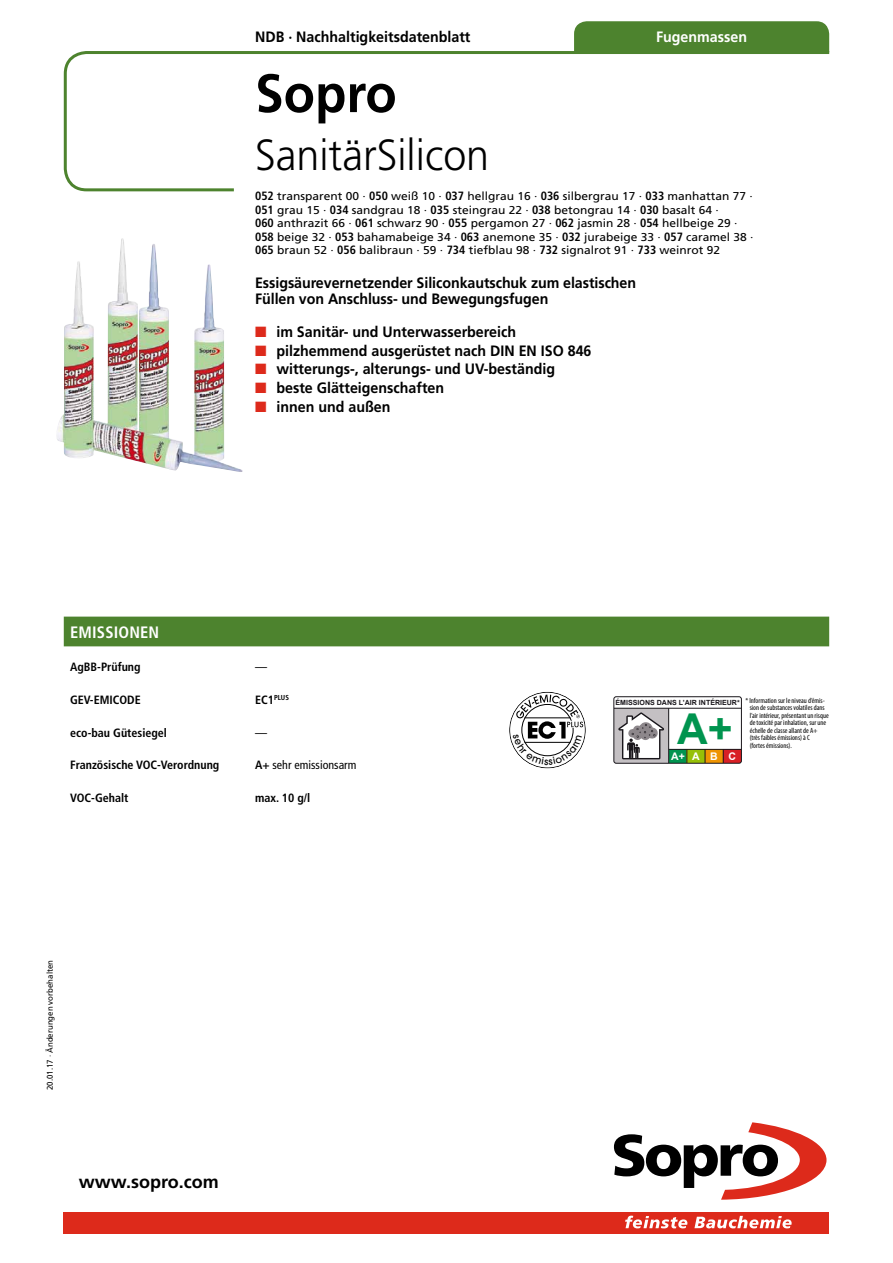
<style>
.page{position:relative;width:893px;height:1263px;background:#fff}
.page>*{position:absolute;margin:0;border:0;box-sizing:border-box;transform-origin:0 0}
.t1{font:700 54px "Frutiger LT";color:#000;scale:.95 1}
.t2{font:300 43.5px "Frutiger LT";color:#000;scale:.95 1}
.t3{font:700 42.6px "Arial";color:#00944f}
.t4{font:700 18px "Frutiger LT";color:#000}
.t5{font:700 condensed 16.5px "Frutiger LT";letter-spacing:.01em;color:#fff}
.t6{font:700 15px/16.5px "Frutiger LT";color:#000;scale:.95 1}
.t7{font:700 15px "Frutiger LT";color:#fff;scale:.95 1}
.t8{font:700 condensed 12px "Frutiger LT";color:#000}
.t9{font:condensed 12px "Frutiger LT";color:#000}
.t10{font:11.4px/13.5px "Frutiger LT";color:#000;scale:1.05 1}
.t11{font:700 10.5px "Arial";color:#fff}
.t12{font:8.25px "Frutiger LT";color:#000;scale:.95 1}
.t13{font:condensed 7.5px/7.5px "Myriad Pro";color:#000}
.t14{font:700 condensed 7.2px "Frutiger LT";color:#000}
.t15{font:700 7.05px "Arial";color:#19161b}
.s1{font-weight:700;font-stretch:condensed;font-size:12px}
.s2{color:#dd2a1b}
.s3{font-size:12px}
.s4{font-weight:700}
</style>
<div class="page">
<div style="left:64px;top:1212px;width:765px;height:21px;background:#dd2a1b"></div>
<svg style="left:625px;top:1216px;width:62px;height:12px"></svg>
<svg style="left:694px;top:1216px;width:98px;height:12px"></svg>
<svg style="left:614px;top:1122px;width:212px;height:78px"></svg>
<div style="left:574px;top:21px;width:255px;height:29px;background:#4d832e"></div>
<svg style="left:63px;top:50px;width:767px;height:142px"></svg>
<div style="left:85px;top:68px;width:138px;height:60px;background:#fff"></div>
<img style="left:56px;top:238px;width:187px;height:234px">
<svg style="left:64px;top:617px;width:765px;height:152px"></svg>
<svg style="left:510px;top:692px;width:75px;height:76px"></svg>
<div style="left:509px;top:692px;width:77px;height:76px;border:1px solid #000;border-radius:50%"></div>
<div style="left:614px;top:697px;width:127px;height:66px;background:#fff;border-radius:2px"></div>
<div style="left:669px;top:749px;width:18px;height:14px;background:#00944f"></div>
<div style="left:687px;top:749px;width:18px;height:14px;background:#96c007"></div>
<div style="left:705px;top:749px;width:18px;height:14px;background:#ee9402"></div>
<div style="left:723px;top:749px;width:18px;height:14px;background:#d82025"></div>
<div style="left:614px;top:708px;width:55px;height:55px;background:#c4c0c3"></div>
<svg style="left:618px;top:712px;width:46px;height:47px"></svg>
<hr style="left:614px;top:708px;width:127px;height:1px;background:#19161b">
<hr style="left:668px;top:708px;width:1px;height:55px;background:#19161b">
<hr style="left:669px;top:749px;width:72px;height:1px;background:#19161b">
<svg style="left:723px;top:749px;width:1px;height:13px"></svg>
<svg style="left:686px;top:749px;width:1px;height:13px"></svg>
<svg style="left:705px;top:749px;width:1px;height:13px"></svg>
<div style="left:613px;top:696px;width:129px;height:68px;border:1px solid #19161b;border-radius:2px"></div>
<svg style="left:513px;top:695px;width:70px;height:70px"></svg>
<h3 class="t6" style="left:255px;top:29px;width:228px">NDB · Nachhaltigkeitsdatenblatt</h3>
<h3 class="t7" style="left:656px;top:28px;width:97px">Fugenmassen</h3>
<h1 class="t1" style="left:255px;top:62px;width:151px">Sopro</h1>
<h2 class="t2" style="left:255px;top:130px;width:248px">SanitärSilicon</h2>
<p class="t10" style="left:255px;top:190px;width:476px"><span class="s1">052</span> transparent 00 · <span class="s1">050</span> weiß 10 · <span class="s1">037</span> hellgrau 16 · <span class="s1">036</span> silbergrau 17 · <span class="s1">033</span> manhattan 77 · <span class="s1">051</span> grau 15 · <span class="s1">034</span> sandgrau 18 · <span class="s1">035</span> steingrau 22 · <span class="s1">038</span> betongrau 14 · <span class="s1">030</span> basalt 64 ·<br><span class="s1">060</span> anthrazit 66 · <span class="s1">061</span> schwarz 90 · <span class="s1">055</span> pergamon 27 · <span class="s1">062</span> jasmin 28 · <span class="s1">054</span> hellbeige 29 · <span class="s1">058</span> beige 32 · <span class="s1">053</span> bahamabeige 34 · <span class="s1">063</span> anemone 35 · <span class="s1">032</span> jurabeige 33 · <span class="s1">057</span> caramel 38 · <span class="s1">065</span> braun 52 · <span class="s1">056</span> balibraun · 59 · <span class="s1">734</span> tiefblau 98 · <span class="s1">732</span> signalrot 91 · <span class="s1">733</span> weinrot 92</p>
<h3 class="t6" style="left:255px;top:274px;width:403px">Essigsäurevernetzender Siliconkautschuk zum elastischen<br>Füllen von Anschluss- und Bewegungsfugen</h3>
<h3 class="t6" style="left:255px;top:324px;width:276px"><span class="s2">■</span> im Sanitär- und Unterwasserbereich</h3>
<h3 class="t6" style="left:255px;top:342px;width:356px"><span class="s2">■</span> pilzhemmend ausgerüstet nach DIN EN ISO 846</h3>
<h3 class="t6" style="left:255px;top:361px;width:317px"><span class="s2">■</span> witterungs-, alterungs- und UV-beständig</h3>
<h3 class="t6" style="left:255px;top:380px;width:201px"><span class="s2">■</span> beste Glätteigenschaften</h3>
<h3 class="t6" style="left:255px;top:398px;width:144px"><span class="s2">■</span> innen und außen</h3>
<h3 class="t5" style="left:70px;top:622px;width:91px">EMISSIONEN</h3>
<p class="t8" style="left:70px;top:660px;width:72px">AgBB-Prüfung</p>
<p class="t9" style="left:255px;top:660px;width:13px">—</p>
<p class="t8" style="left:70px;top:693px;width:72px">GEV-EMICODE</p>
<p class="t14" style="left:255px;top:693px;width:35px"><span class="s3">EC1</span>PLUS</p>
<p class="t8" style="left:70px;top:726px;width:98px">eco-bau Gütesiegel</p>
<p class="t9" style="left:255px;top:726px;width:13px">—</p>
<p class="t8" style="left:70px;top:758px;width:151px">Französische VOC-Verordnung</p>
<p class="t9" style="left:255px;top:758px;width:103px"><span class="s4">A+</span> sehr emissionsarm</p>
<p class="t8" style="left:70px;top:791px;width:60px">VOC-Gehalt</p>
<p class="t8" style="left:255px;top:791px;width:57px">max. 10 g/l</p>
<p class="t12" style="left:45px;top:1090px;width:138px;rotate:-90deg">20.01.17 · Änderungen vorbehalten</p>
<h3 class="t4" style="left:79px;top:1171px;width:141px">www.sopro.com</h3>
<p class="t13" style="left:750px;top:697px;width:81px;text-indent:-4px">* Information sur le niveau d’émis&shy;sion de substances volatiles dans l’air intérieur, présentant un risque de toxicité par inhalation, sur une échelle de classe allant de A+ (très faibles émissions) à C<br>(fortes émissions).</p>
<p class="t15" style="left:616px;top:698px;width:126px">ÉMISSIONS DANS L’AIR INTÉRIEUR*</p>
<h3 class="t3" style="left:677px;top:701px;width:57px">A+</h3>
<p class="t11" style="left:671px;top:749px;width:66px">A+A B C</p>
</div>
